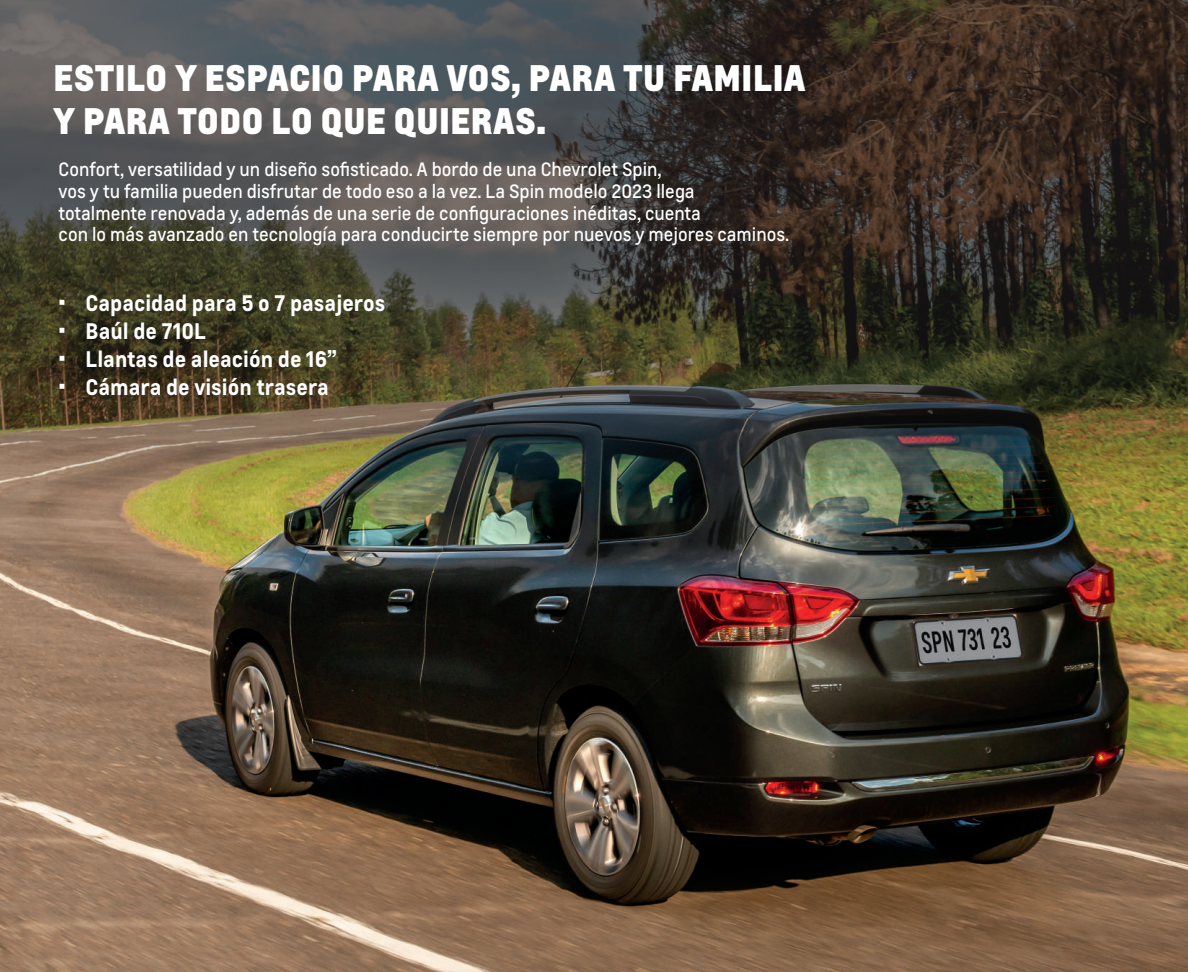
<style>
.page{position:relative;width:1188px;height:972px;background:#fff}
.page>*{position:absolute;margin:0;border:0;box-sizing:border-box;transform-origin:0 0}
.t1{font:800 34.5px/43px "Louis";color:#fff}
.t2{font:700 21px "Louis";color:#fff}
.t3{font:18px/21.6px "Louis";color:#fff}
</style>
<div class="page">
<img style="left:0;top:0;width:1188px;height:972px">
<h1 class="t1" style="left:53px;top:55px;width:754px">ESTILO Y ESPACIO PARA VOS, PARA TU FAMILIA<br>Y PARA TODO LO QUE QUIERAS.</h1>
<p class="t3" style="left:59px;top:159px;width:732px">Confort, versatilidad y un diseño sofisticado. A bordo de una Chevrolet Spin,<br>vos y tu familia pueden disfrutar de todo eso a la vez. La Spin modelo 2023 llega<br>totalmente renovada y, además de una serie de configuraciones inéditas, cuenta<br>con lo más avanzado en tecnología para conducirte siempre por nuevos y mejores caminos.</p>
<p class="t2" style="left:59px;top:289px;width:328px">• Capacidad para 5 o 7 pasajeros</p>
<p class="t2" style="left:59px;top:317px;width:149px">• Baúl de 710L</p>
<p class="t2" style="left:59px;top:345px;width:280px">• Llantas de aleación de 16”</p>
<p class="t2" style="left:59px;top:373px;width:272px">• Cámara de visión trasera</p>
</div>
